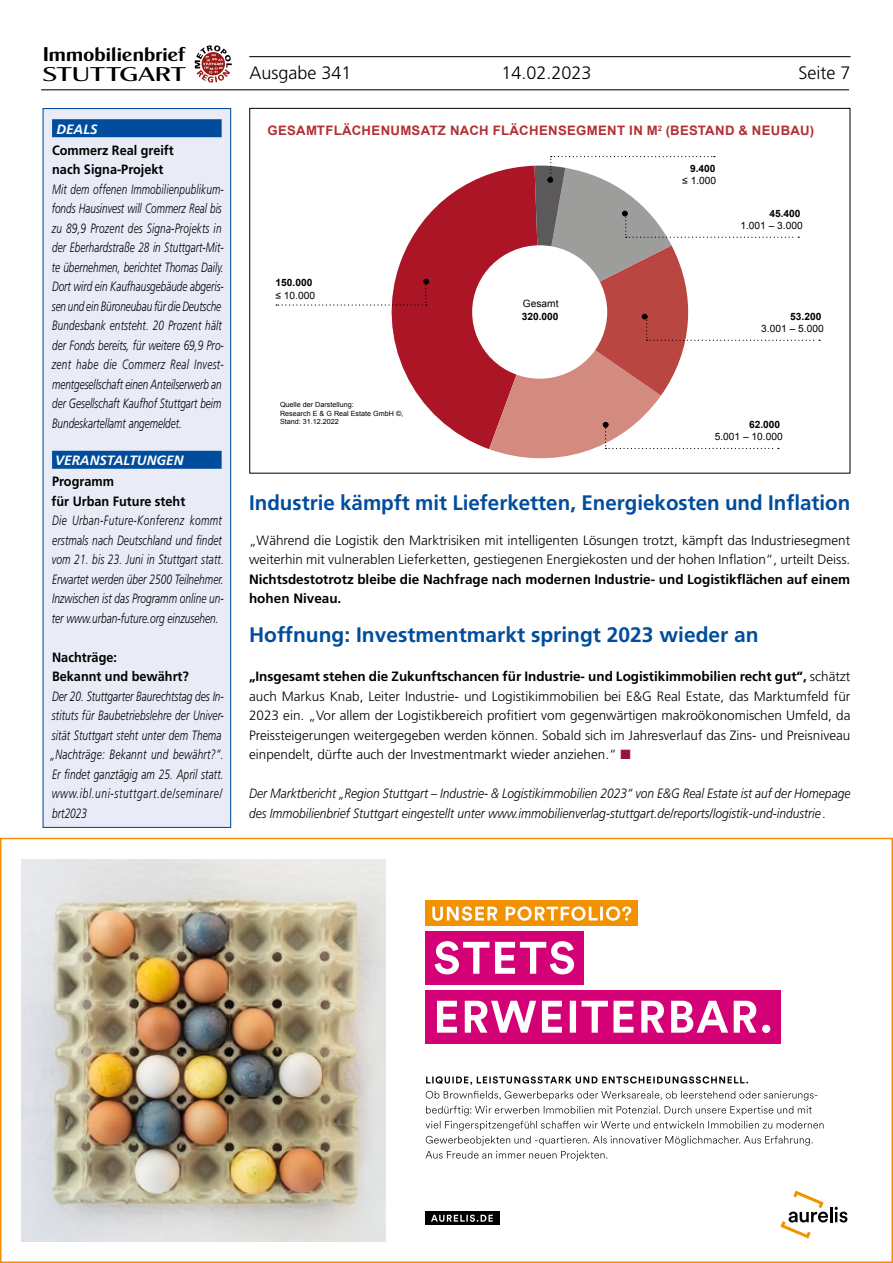
<style>
.page{position:relative;width:893px;height:1263px;background:#fff}
.page>*{position:absolute;margin:0;border:0;box-sizing:border-box;transform-origin:0 0}
.t1{font:700 21px "Frutiger";color:#004d9d}
.t2{font:19.95px "Cg Globe Gothic Bd";letter-spacing:-.02em;color:#000;scale:1.07 1}
.t3{font:19.95px "Cg Globe Gothic Dm";letter-spacing:-.02em;color:#000;scale:1.44 1}
.t4{font:300 18px "Frutiger";color:#000}
.t5{font:300 13.5px/19.5px "Frutiger";color:#000}
.t6{font:italic 300 13.5px/19.5px "Frutiger";color:#000;scale:.74 1}
.t7{font:italic 300 13.5px/19.5px "Frutiger";color:#000;scale:.75 1}
.t8{font:italic 300 13.5px/19.5px "Frutiger";color:#000;scale:.89 1}
.t9{font:700 13.5px/19.5px "Frutiger";color:#000}
.t10{font:700 13.5px/19.5px "Frutiger";color:#000;scale:.94 1}
.t11{font:italic 700 13.5px "Frutiger";color:#fff}
.t12{font:700 13.05px "Arial";letter-spacing:.025em;color:#b33032}
.t13{font:10.05px "Arial";color:#000}
.t14{font:700 10.05px "Arial";color:#000}
.t15{font:7.05px/8.6px "Arial";color:#000}
.s1{font-weight:700}
.s2{color:#97123e}
</style>
<div class="page">
<hr style="left:41px;top:89px;width:808px;height:1px;background:#000">
<svg style="left:195px;top:45px;width:37px;height:38px"></svg>
<hr style="left:249px;top:56px;width:602px;height:1px;background:#000">
<div style="left:43px;top:109px;width:188px;height:718px;background:#e9ebf7"></div>
<div style="left:52px;top:119px;width:170px;height:18px;background:#004d9d"></div>
<div style="left:52px;top:451px;width:170px;height:18px;background:#004d9d"></div>
<div style="left:43px;top:108px;width:188px;height:720px;border:1px solid #004d9d"></div>
<div style="left:425px;top:1211px;width:74px;height:14px;background:#000"></div>
<div style="left:425px;top:900px;width:212px;height:26px;background:#f39200"></div>
<div style="left:425px;top:931px;width:159px;height:53px;background:#d40075"></div>
<div style="left:425px;top:990px;width:355px;height:53px;background:#d40075"></div>
<img style="left:21px;top:859px;width:365px;height:383px">
<svg style="left:432px;top:906px;width:199px;height:15px"></svg>
<svg style="left:435px;top:941px;width:139px;height:33px"></svg>
<svg style="left:437px;top:1001px;width:333px;height:32px"></svg>
<svg style="left:431px;top:1214px;width:62px;height:8px"></svg>
<svg style="left:425px;top:1151px;width:182px;height:9px"></svg>
<svg style="left:426px;top:1136px;width:387px;height:9px"></svg>
<svg style="left:426px;top:1121px;width:397px;height:9px"></svg>
<svg style="left:426px;top:1106px;width:386px;height:9px"></svg>
<svg style="left:426px;top:1091px;width:391px;height:9px"></svg>
<svg style="left:426px;top:1076px;width:322px;height:9px"></svg>
<svg style="left:780px;top:1190px;width:67px;height:48px"></svg>
<div style="left:0;top:838px;width:893px;height:425px;border:2px solid #f39200"></div>
<svg style="left:391px;top:174px;width:98px;height:275px;fill:#ac1525"></svg>
<div style="left:472px;top:245px;width:135px;height:134px;background:#fff;border-radius:50%"></div>
<svg style="left:276px;top:279px;width:153px;height:27px"></svg>
<svg style="left:489px;top:156px;width:331px;height:303px"></svg>
<h2 class="t2" style="left:43px;top:42px;width:135px">Immobilienbrief</h2>
<h2 class="t3" style="left:43px;top:62px;width:101px">STUTTGART</h2>
<h3 class="t4" style="left:249px;top:63px;width:104px">Ausgabe 341</h3>
<h3 class="t4" style="left:501px;top:63px;width:92px">14.02.2023</h3>
<h3 class="t4" style="left:799px;top:63px;width:54px">Seite 7</h3>
<p class="t11" style="left:56px;top:121px;width:43px">DEALS</p>
<p class="t10" style="left:52px;top:140px;width:131px">Commerz Real greift nach Signa-Projekt</p>
<p class="t6" style="left:52px;top:179px;width:234px">Mit dem offenen Immobilienpublikum&shy;fonds Hausinvest will Commerz Real bis zu 89,9 Prozent des Signa-Projekts in der Eberhardstraße 28 in Stuttgart-Mit&shy;te übernehmen, berichtet Thomas Daily.<br>Dort wird ein Kaufhausgebäude abgeris&shy;sen und ein Büroneubau für die Deutsche Bundesbank entsteht. 20 Prozent hält der Fonds bereits, für weitere 69,9 Pro&shy;zent habe die Commerz Real Invest&shy;mentgesellschaft einen Anteilserwerb an der Gesellschaft Kaufhof Stuttgart beim Bundeskartellamt angemeldet.</p>
<p class="t11" style="left:55px;top:452px;width:130px">VERANSTALTUNGEN</p>
<p class="t10" style="left:52px;top:471px;width:144px">Programm<br>für Urban Future steht</p>
<p class="t7" style="left:52px;top:511px;width:231px">Die Urban-Future-Konferenz kommt erstmals nach Deutschland und findet vom 21. bis 23. Juni in Stuttgart statt.<br>Erwartet werden über 2500 Teilnehmer.<br>Inzwischen ist das Programm online un&shy;ter www.urban-future.org einzusehen.</p>
<p class="t10" style="left:52px;top:647px;width:147px">Nachträge:<br>Bekannt und bewährt?</p>
<p class="t7" style="left:51px;top:686px;width:233px">Der 20. Stuttgarter Baurechtstag des In&shy;stituts für Baubetriebslehre der Univer&shy;sität Stuttgart steht unter dem Thema „Nachträge: Bekannt und bewährt?“.<br>Er findet ganztägig am 25. April statt. www.ibl.uni-stuttgart.de/seminare/ brt2023</p>
<p class="t12" style="left:267px;top:122px;width:548px">GESAMTFLÄCHENUMSATZ NACH FLÄCHENSEGMENT IN M<sup>2</sup> (BESTAND &amp; NEUBAU)</p>
<p class="t14" style="left:276px;top:276px;width:38px">150.000</p>
<p class="t13" style="left:276px;top:288px;width:41px">≤ 10.000</p>
<p class="t15" style="left:280px;top:400px;width:125px">Quelle der Darstellung:<br>Research E &amp; G Real Estate GmbH ©,<br>Stand: 31.12.2022</p>
<p class="t14" style="left:690px;top:161px;width:27px">9.400</p>
<p class="t13" style="left:682px;top:174px;width:35px">≤ 1.000</p>
<p class="t14" style="left:769px;top:207px;width:33px">45.400</p>
<p class="t13" style="left:740px;top:219px;width:64px">1.001 – 3.000</p>
<p class="t13" style="left:523px;top:297px;width:37px">Gesamt</p>
<p class="t14" style="left:522px;top:309px;width:38px">320.000</p>
<p class="t14" style="left:790px;top:310px;width:33px">53.200</p>
<p class="t13" style="left:761px;top:322px;width:64px">3.001 – 5.000</p>
<p class="t14" style="left:749px;top:418px;width:33px">62.000</p>
<p class="t13" style="left:715px;top:430px;width:70px">5.001 – 10.000</p>
<h1 class="t1" style="left:249px;top:490px;width:603px">Industrie kämpft mit Lieferketten, Energiekosten und Inflation</h1>
<p class="t5" style="left:249px;top:530px;width:603px">„Während die Logistik den Marktrisiken mit intelligenten Lösungen trotzt, kämpft das Industriesegment weiterhin mit vulnerablen Lieferketten, gestiegenen Energiekosten und der hohen Inflation“, urteilt Deiss.</p>
<p class="t9" style="left:249px;top:569px;width:603px">Nichtsdestotrotz bleibe die Nachfrage nach modernen Industrie- und Logistikflächen auf einem hohen Niveau.</p>
<h1 class="t1" style="left:249px;top:622px;width:511px">Hoffnung: Investmentmarkt springt 2023 wieder an</h1>
<p class="t5" style="left:249px;top:667px;width:603px;text-align:justify"><span class="s1">„Insgesamt stehen die Zukunftschancen für Industrie- und Logistikimmobilien recht gut“,</span> schätzt auch Markus Knab, Leiter Industrie- und Logistikimmobilien bei E&amp;G Real Estate, das Marktumfeld für 2023 ein. „Vor allem der Logistikbereich profitiert vom gegenwärtigen makroökonomischen Umfeld, da Preissteigerungen weitergegeben werden können. Sobald sich im Jahresverlauf das Zins- und Preisniveau einpendelt, dürfte auch der Investmentmarkt wieder anziehen.“ <span class="s2">■</span></p>
<p class="t8" style="left:249px;top:784px;width:677px">Der Marktbericht „Region Stuttgart – Industrie- &amp; Logistikimmobilien 2023“ von E&amp;G Real Estate ist auf der Homepage des Immobilienbrief Stuttgart eingestellt unter www.immobilienverlag-stuttgart.de/reports/logistik-und-industrie .</p>
</div>
